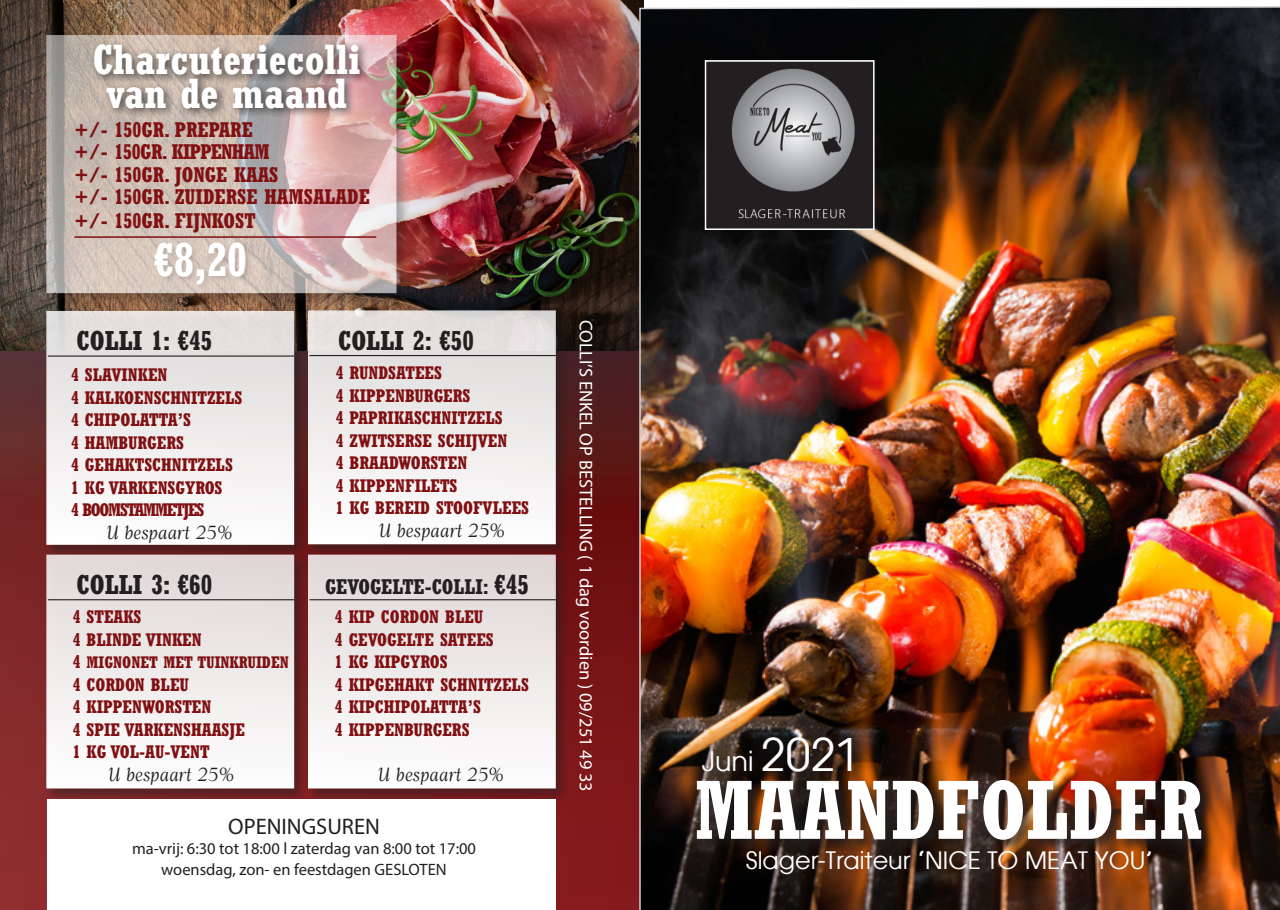
<style>
.page{position:relative;width:1280px;height:910px;background:#fff}
.page>*{position:absolute;margin:0;border:0;box-sizing:border-box;transform-origin:0 0}
.t1{font:700 condensed 82.5px "Rockwell";color:#fff}
.t2{font:700 condensed 46.5px "Rockwell";color:#fff}
.t3{font:700 condensed 41.7px "Rockwell";color:#fff}
.t4{font:700 condensed 27px "Rockwell";color:#231f20}
.t5{font:27px "Atlanta";color:#fff}
.t6{font:24px "Atlanta";color:#fff}
.t7{font:22.5px "Myriad Pro";color:#231f20}
.t8{font:700 condensed 21px "Rockwell";color:#801012}
.t9{font:700 condensed 21px "Rockwell";color:#231f20}
.t10{font:700 condensed 21px "Rockwell";letter-spacing:-.04em;color:#801012}
.t11{font:18.3px "Myriad Pro";color:#fff}
.t12{font:700 condensed 18px "Rockwell";color:#801012}
.t13{font:18px "Berlin";color:#231f20}
.t14{font:700 condensed 18px "Rockwell";letter-spacing:-.07em;color:#801012}
.t15{font:16.5px "Myriad Pro";color:#231f20}
.t16{font:700 condensed 16.5px "Rockwell";color:#801012}
.s1{font-size:27px}
.s2{font-size:18px}
.s3{font-size:45px}
</style>
<div class="page">
<svg style="left:0;top:351px;width:638px;height:559px;background:#741e20"></svg>
<img style="left:0;top:0;width:643px;height:351px">
<div style="left:44px;top:33px;width:367px;height:275px;background:#231f20;opacity:.5"></div>
<svg style="left:46px;top:35px;width:350px;height:258px;background:#ccb9b4"></svg>
<div style="left:90px;top:40px;width:280px;height:79px;background:#231f20;opacity:.75"></div>
<div style="left:153px;top:242px;width:100px;height:50px;background:#231f20;opacity:.15"></div>
<hr style="left:74px;top:236px;width:302px;height:2px;background:#801012">
<div style="left:44px;top:308px;width:264px;height:251px;background:#231f20;opacity:.5"></div>
<div style="left:46px;top:311px;width:248px;height:234px;background:linear-gradient(to bottom,#dfdbda,#fdfcfd);border:2px solid #fff"></div>
<hr style="left:48px;top:355px;width:246px;height:2px;background:#231f20">
<div style="left:306px;top:308px;width:264px;height:251px;background:#231f20;opacity:.5"></div>
<div style="left:308px;top:310px;width:248px;height:234px;background:linear-gradient(to bottom,#dedad9,#fdfcfd);border:2px solid #fff"></div>
<hr style="left:309px;top:355px;width:247px;height:1px;background:#231f20">
<div style="left:44px;top:552px;width:264px;height:251px;background:#231f20;opacity:.5"></div>
<div style="left:46px;top:555px;width:248px;height:233px;background:linear-gradient(to bottom,#e0d7d7,#fefefe);border:2px solid #fff"></div>
<hr style="left:48px;top:599px;width:246px;height:1px;background:#231f20">
<div style="left:306px;top:552px;width:264px;height:251px;background:#231f20;opacity:.5"></div>
<div style="left:308px;top:555px;width:248px;height:233px;background:linear-gradient(to bottom,#dfd6d6,#fefefe);border:2px solid #fff"></div>
<hr style="left:309px;top:599px;width:247px;height:1px;background:#231f20">
<div style="left:48px;top:800px;width:508px;height:110px;background:#fff"></div>
<img style="left:638px;top:5px;width:642px;height:905px">
<img style="left:708px;top:63px;width:163px;height:164px">
<div style="left:705px;top:60px;width:169px;height:170px;border:2px solid #fff"></div>
<div style="left:695px;top:778px;width:520px;height:76px;background:#231f20;opacity:.75"></div>
<div style="left:700px;top:734px;width:165px;height:51px;background:#231f20;opacity:.75"></div>
<p class="t3" style="left:93px;top:35px;width:269px">Charcuteriecolli</p>
<p class="t3" style="left:107px;top:69px;width:242px">van de maand</p>
<p class="t8" style="left:74px;top:117px;width:180px">+/- 150GR. PREPARE</p>
<p class="t10" style="left:74px;top:140px;width:197px">+/- 150GR. KIPPENHAM</p>
<p class="t8" style="left:74px;top:162px;width:206px">+/- 150GR. JONGE KAAS</p>
<p class="t8" style="left:74px;top:185px;width:297px">+/- 150GR. ZUIDERSE HAMSALADE</p>
<p class="t8" style="left:74px;top:208px;width:183px">+/- 150GR. FIJNKOST</p>
<p class="t2" style="left:154px;top:232px;width:94px">€8,20</p>
<p class="t4" style="left:77px;top:325px;width:137px">COLLI 1: €45</p>
<p class="t4" style="left:338px;top:324px;width:137px">COLLI 2: €50</p>
<p class="t12" style="left:71px;top:364px;width:98px">4 SLAVINKEN</p>
<p class="t12" style="left:71px;top:387px;width:173px">4 KALKOENSCHNITZELS</p>
<p class="t12" style="left:71px;top:409px;width:121px">4 CHIPOLATTA’S</p>
<p class="t12" style="left:71px;top:432px;width:114px">4 HAMBURGERS</p>
<p class="t12" style="left:71px;top:454px;width:163px">4 GEHAKTSCHNITZELS</p>
<p class="t12" style="left:71px;top:477px;width:153px">1 KG VARKENSGYROS</p>
<p class="t14" style="left:71px;top:499px;width:135px">4 BOOMSTAMMETJES</p>
<p class="t13" style="left:105px;top:522px;width:128px">U bespaart 25%</p>
<p class="t12" style="left:336px;top:362px;width:108px">4 RUNDSATEES</p>
<p class="t12" style="left:336px;top:385px;width:136px">4 KIPPENBURGERS</p>
<p class="t12" style="left:336px;top:407px;width:168px">4 PAPRIKASCHNITZELS</p>
<p class="t12" style="left:336px;top:430px;width:173px">4 ZWITSERSE SCHIJVEN</p>
<p class="t12" style="left:336px;top:452px;width:133px">4 BRAADWORSTEN</p>
<p class="t12" style="left:336px;top:475px;width:123px">4 KIPPENFILETS</p>
<p class="t12" style="left:336px;top:497px;width:195px">1 KG BEREID STOOFVLEES</p>
<p class="t13" style="left:378px;top:520px;width:128px">U bespaart 25%</p>
<p class="t4" style="left:77px;top:568px;width:137px">COLLI 3: €60</p>
<p class="t9" style="left:325px;top:574px;width:205px">GEVOGELTE-COLLI: <span class="s1">€45</span></p>
<p class="t12" style="left:73px;top:606px;width:70px">4 STEAKS</p>
<p class="t12" style="left:73px;top:629px;width:130px">4 BLINDE VINKEN</p>
<p class="t16" style="left:73px;top:653px;width:218px"><span class="s2">4</span> MIGNONET MET TUINKRUIDEN</p>
<p class="t12" style="left:73px;top:674px;width:118px">4 CORDON BLEU</p>
<p class="t12" style="left:73px;top:696px;width:140px">4 KIPPENWORSTEN</p>
<p class="t12" style="left:73px;top:719px;width:174px">4 SPIE VARKENSHAASJE</p>
<p class="t12" style="left:73px;top:741px;width:138px">1 KG VOL-AU-VENT</p>
<p class="t13" style="left:107px;top:764px;width:128px">U bespaart 25%</p>
<p class="t12" style="left:335px;top:606px;width:150px">4 KIP CORDON BLEU</p>
<p class="t12" style="left:335px;top:629px;width:160px">4 GEVOGELTE SATEES</p>
<p class="t12" style="left:335px;top:651px;width:114px">1 KG KIPGYROS</p>
<p class="t12" style="left:335px;top:674px;width:195px">4 KIPGEHAKT SCHNITZELS</p>
<p class="t12" style="left:335px;top:696px;width:147px">4 KIPCHIPOLATTA’S</p>
<p class="t12" style="left:335px;top:719px;width:136px">4 KIPPENBURGERS</p>
<p class="t13" style="left:377px;top:764px;width:128px">U bespaart 25%</p>
<p class="t7" style="left:228px;top:812px;width:153px">OPENINGSUREN</p>
<p class="t15" style="left:132px;top:838px;width:345px">ma-vrij: 6:30 tot 18:00 l zaterdag van 8:00 tot 17:00</p>
<p class="t15" style="left:161px;top:860px;width:287px">woensdag, zon- en feestdagen GESLOTEN</p>
<p class="t11" style="left:597px;top:320px;width:474px;rotate:90deg">COLLI’S ENKEL OP BESTELLING ( 1 dag voordien ) 09/251 49 33</p>
<p class="t5" style="left:702px;top:741px;width:160px">Juni <span class="s3">2021</span></p>
<p class="t1" style="left:694px;top:761px;width:510px">MAANDFOLDER</p>
<p class="t6" style="left:746px;top:843px;width:410px">Slager-Traiteur ‘NICE TO MEAT YOU’</p>
</div>
